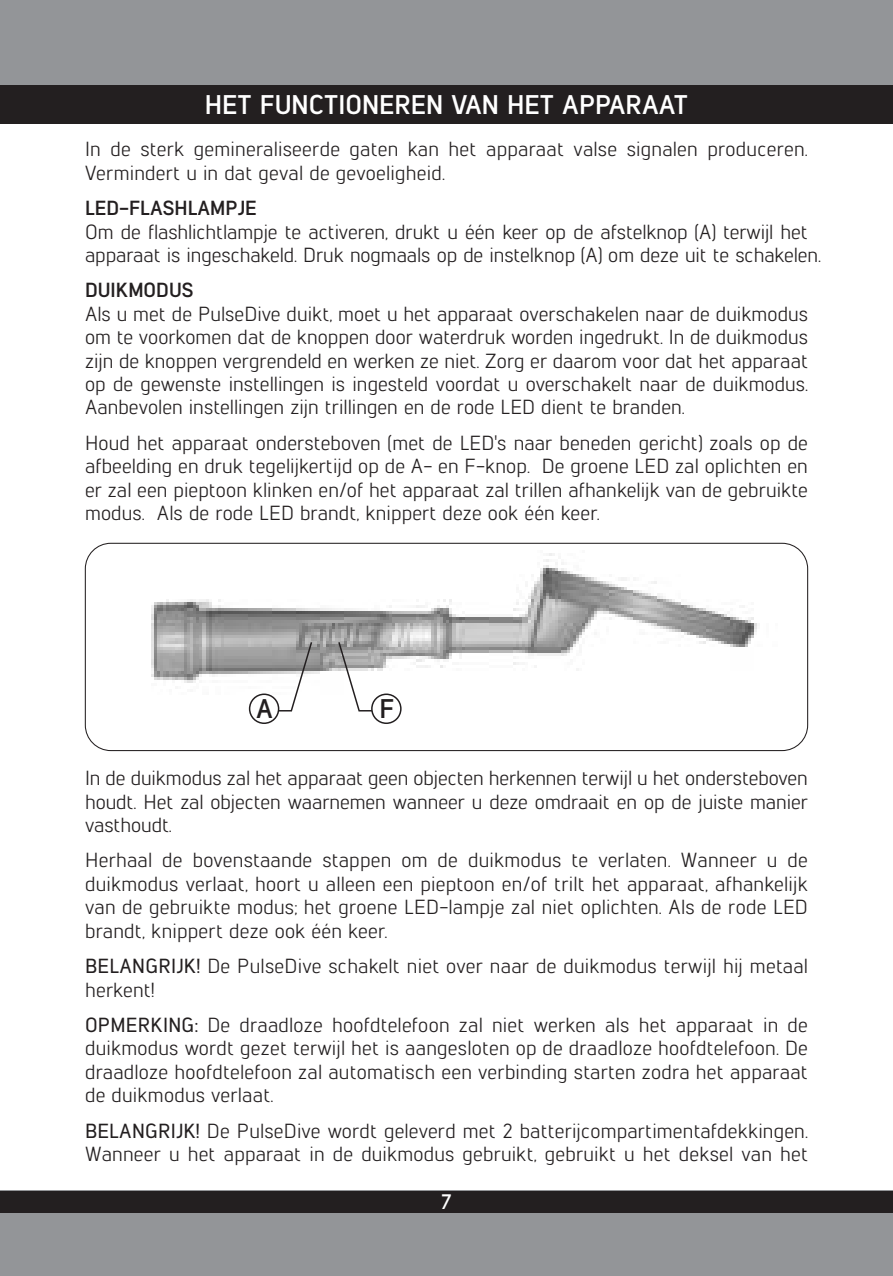
<style>
.page{position:relative;width:893px;height:1276px;background:#fff}
.page>*{position:absolute;margin:0;border:0;box-sizing:border-box;transform-origin:0 0}
.t1{font:700 27px "Lintel";color:#fff}
.t2{font:700 27px "Lintel";color:#231f20}
.t3{font:700 21px "Lintel";color:#fff}
.t4{font:20.4px/23.4px "Lintel";letter-spacing:.01em;color:#231f20;text-align:justify}
.t5{font:700 20.4px "Lintel";color:#231f20}
.s1{font-weight:500}
</style>
<div class="page">
<div style="left:0;top:0;width:893px;height:124px;background:#939598"></div>
<div style="left:0;top:85px;width:893px;height:39px;background:#231f20"></div>
<div style="left:0;top:1191px;width:893px;height:85px;background:#939598"></div>
<div style="left:0;top:1191px;width:893px;height:21px;background:#231f20"></div>
<img style="left:85px;top:543px;width:723px;height:207px">
<div style="left:85px;top:543px;width:723px;height:208px;border:1px solid #231f20;border-radius:26px"></div>
<svg style="left:337px;top:640px;width:51px;height:72px"></svg>
<div style="left:372px;top:694px;width:29px;height:29px;background:#fff;border-radius:50%"></div>
<div style="left:371px;top:693px;width:31px;height:31px;border:2px solid #231f20;border-radius:50%"></div>
<svg style="left:263px;top:640px;width:50px;height:72px"></svg>
<div style="left:250px;top:694px;width:29px;height:29px;background:#fff;border-radius:50%"></div>
<div style="left:249px;top:693px;width:30px;height:31px;border:2px solid #231f20;border-radius:50%"></div>
<h1 class="t1" style="left:205px;top:90px;width:485px">HET FUNCTIONEREN VAN HET APPARAAT</h1>
<p class="t4" style="left:85px;top:139px;width:724px">In de sterk gemineraliseerde gaten kan het apparaat valse signalen produceren.<br>Vermindert u in dat geval de gevoeligheid.</p>
<p class="t5" style="left:85px;top:197px;width:173px">LED-FLASHLAMPJE</p>
<p class="t4" style="left:85px;top:221px;width:737px">Om de flashlichtlampje te activeren, drukt u één keer op de afstelknop (A) terwijl het apparaat is ingeschakeld. Druk nogmaals op de instelknop (A) om deze uit te schakelen.</p>
<p class="t5" style="left:85px;top:279px;width:110px">DUIKMODUS</p>
<p class="t4" style="left:85px;top:303px;width:724px">Als u met de PulseDive duikt, moet u het apparaat overschakelen naar de duikmodus om te voorkomen dat de knoppen door waterdruk worden ingedrukt. In de duikmodus zijn de knoppen vergrendeld en werken ze niet. Zorg er daarom voor dat het apparaat op de gewenste instellingen is ingesteld voordat u overschakelt naar de duikmodus.<br>Aanbevolen instellingen zijn trillingen en de rode LED dient te branden.</p>
<p class="t4" style="left:85px;top:432px;width:724px">Houd het apparaat ondersteboven (met de LED's naar beneden gericht) zoals op de afbeelding en druk tegelijkertijd op de A- en F-knop. De groene LED zal oplichten en er zal een pieptoon klinken en/of het apparaat zal trillen afhankelijk van de gebruikte modus. Als de rode LED brandt, knippert deze ook één keer.</p>
<h1 class="t2" style="left:256px;top:694px;width:18px">A</h1>
<h1 class="t2" style="left:379px;top:694px;width:16px">F</h1>
<p class="t4" style="left:85px;top:768px;width:724px">In de duikmodus zal het apparaat geen objecten herkennen terwijl u het ondersteboven houdt. Het zal objecten waarnemen wanneer u deze omdraait en op de juiste manier vasthoudt.</p>
<p class="t4" style="left:85px;top:850px;width:724px">Herhaal de bovenstaande stappen om de duikmodus te verlaten. Wanneer u de duikmodus verlaat, hoort u alleen een pieptoon en/of trilt het apparaat, afhankelijk van de gebruikte modus; het groene LED-lampje zal niet oplichten. Als de rode LED brandt, knippert deze ook één keer.</p>
<p class="t4" style="left:85px;top:956px;width:724px"><span class="s1">BELANGRIJK!</span> De PulseDive schakelt niet over naar de duikmodus terwijl hij metaal herkent!</p>
<p class="t4" style="left:85px;top:1014px;width:724px"><span class="s1">OPMERKING:</span> De draadloze hoofdtelefoon zal niet werken als het apparaat in de duikmodus wordt gezet terwijl het is aangesloten op de draadloze hoofdtelefoon. De draadloze hoofdtelefoon zal automatisch een verbinding starten zodra het apparaat de duikmodus verlaat.</p>
<p class="t4" style="left:85px;top:1120px;width:724px"><span class="s1">BELANGRIJK!</span> De PulseDive wordt geleverd met 2 batterijcompartimentafdekkingen.<br>Wanneer u het apparaat in de duikmodus gebruikt, gebruikt u het deksel van het</p>
<p class="t3" style="left:441px;top:1190px;width:12px">7</p>
</div>
